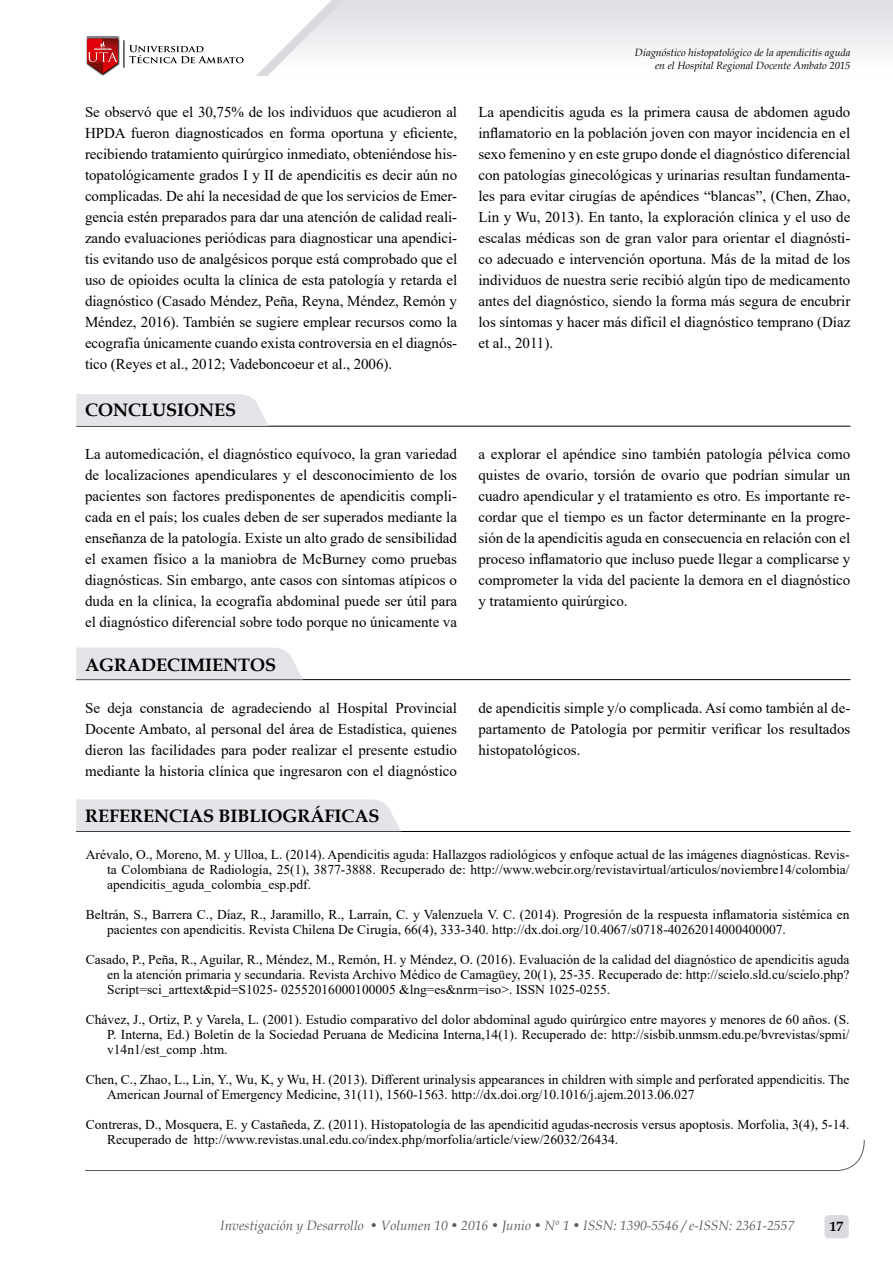
<style>
.page{position:relative;width:893px;height:1263px;background:#fff}
.page>*{position:absolute;margin:0;border:0;box-sizing:border-box;transform-origin:0 0}
.t1{font:700 18px "Book Antiqua";color:#000}
.t2{font:15px/21px "Times New Roman";color:#000;text-align:justify}
.t3{font:13.5px/15px "Times New Roman";color:#000;text-align:justify}
.t4{font:italic 13.5px "Book Antiqua";color:#5b5b5f}
.t5{font:700 13.5px "Book Antiqua";color:#000}
.t6{font:italic 10.5px/12.6px "Book Antiqua";color:#000;text-align:right}
</style>
<div class="page">
<svg style="left:268px;top:0;width:625px;height:75px"></svg>
<img style="left:86px;top:36px;width:34px;height:40px">
<svg style="left:87px;top:39px;width:31px;height:35px"></svg>
<hr style="left:87px;top:37px;width:31px;height:1px;background:#848388">
<svg style="left:124px;top:40px;width:120px;height:27px"></svg>
<div style="left:824px;top:1215px;width:25px;height:23px;background:#d8dade;border-radius:4px"></div>
<svg style="left:85px;top:1139px;width:780px;height:32px"></svg>
<hr style="left:76px;top:679px;width:774px;height:1px;background:#000">
<svg style="left:76px;top:647px;width:227px;height:33px;background:#e0e1e5"></svg>
<hr style="left:76px;top:831px;width:774px;height:1px;background:#000">
<svg style="left:76px;top:799px;width:325px;height:33px;background:#dfdfe3"></svg>
<hr style="left:76px;top:426px;width:774px;height:1px;background:#000">
<svg style="left:76px;top:394px;width:193px;height:33px;background:#dfe0e4"></svg>
<p class="t6" style="left:635px;top:46px;width:217px">Diagnóstico histopatológico de la apendicitis aguda en el Hospital Regional Docente Ambato 2015</p>
<p class="t2" style="left:85px;top:101px;width:374px">Se observó que el 30,75% de los individuos que acudieron al HPDA fueron diagnosticados en forma oportuna y eficiente, recibiendo tratamiento quirúrgico inmediato, obteniéndose his&shy;topatológicamente grados I y II de apendicitis es decir aún no complicadas. De ahí la necesidad de que los servicios de Emer&shy;gencia estén preparados para dar una atención de calidad reali&shy;zando evaluaciones periódicas para diagnosticar una apendici&shy;tis evitando uso de analgésicos porque está comprobado que el uso de opioides oculta la clínica de esta patología y retarda el diagnóstico (Casado Méndez, Peña, Reyna, Méndez, Remón y Méndez, 2016). También se sugiere emplear recursos como la ecografía únicamente cuando exista controversia en el diagnós&shy;tico (Reyes et al., 2012; Vadeboncoeur et al., 2006).</p>
<p class="t2" style="left:478px;top:101px;width:374px">La apendicitis aguda es la primera causa de abdomen agudo inflamatorio en la población joven con mayor incidencia en el sexo femenino y en este grupo donde el diagnóstico diferencial con patologías ginecológicas y urinarias resultan fundamenta&shy;les para evitar cirugías de apéndices “blancas”, (Chen, Zhao, Lin y Wu, 2013). En tanto, la exploración clínica y el uso de escalas médicas son de gran valor para orientar el diagnósti&shy;co adecuado e intervención oportuna. Más de la mitad de los individuos de nuestra serie recibió algún tipo de medicamento antes del diagnóstico, siendo la forma más segura de encubrir los síntomas y hacer más difícil el diagnóstico temprano (Díaz et al., 2011).</p>
<p class="t1" style="left:85px;top:398px;width:152px">CONCLUSIONES</p>
<p class="t2" style="left:85px;top:443px;width:374px">La automedicación, el diagnóstico equívoco, la gran variedad de localizaciones apendiculares y el desconocimiento de los pacientes son factores predisponentes de apendicitis compli&shy;cada en el país; los cuales deben de ser superados mediante la enseñanza de la patología. Existe un alto grado de sensibilidad el examen físico a la maniobra de McBurney como pruebas diagnósticas. Sin embargo, ante casos con síntomas atípicos o duda en la clínica, la ecografía abdominal puede ser útil para el diagnóstico diferencial sobre todo porque no únicamente va</p>
<p class="t2" style="left:478px;top:443px;width:374px">a explorar el apéndice sino también patología pélvica como quistes de ovario, torsión de ovario que podrían simular un cuadro apendicular y el tratamiento es otro. Es importante re&shy;cordar que el tiempo es un factor determinante en la progre&shy;sión de la apendicitis aguda en consecuencia en relación con el proceso inflamatorio que incluso puede llegar a complicarse y comprometer la vida del paciente la demora en el diagnóstico y tratamiento quirúrgico.</p>
<p class="t1" style="left:85px;top:652px;width:192px">AGRADECIMIENTOS</p>
<p class="t2" style="left:85px;top:697px;width:374px">Se deja constancia de agradeciendo al Hospital Provincial Docente Ambato, al personal del área de Estadística, quienes dieron las facilidades para poder realizar el presente estudio mediante la historia clínica que ingresaron con el diagnóstico</p>
<p class="t2" style="left:478px;top:697px;width:374px">de apendicitis simple y/o complicada. Así como también al de&shy;partamento de Patología por permitir verificar los resultados histopatológicos.</p>
<p class="t1" style="left:85px;top:804px;width:296px">REFERENCIAS BIBLIOGRÁFICAS</p>
<p class="t3" style="left:107px;top:847px;width:744px;text-indent:-21px">Arévalo, O., Moreno, M. y Ulloa, L. (2014). Apendicitis aguda: Hallazgos radiológicos y enfoque actual de las imágenes diagnósticas. Revis&shy;ta Colombiana de Radiología, 25(1), 3877-3888. Recuperado de: http://www.webcir.org/revistavirtual/articulos/noviembre14/colombia/ apendicitis_aguda_colombia_esp.pdf.</p>
<p class="t3" style="left:107px;top:907px;width:744px;text-indent:-21px">Beltrán, S., Barrera C., Díaz, R., Jaramillo, R., Larraín, C. y Valenzuela V. C. (2014). Progresión de la respuesta inflamatoria sistémica en pacientes con apendicitis. Revista Chilena De Cirugía, 66(4), 333-340. http://dx.doi.org/10.4067/s0718-40262014000400007.</p>
<p class="t3" style="left:107px;top:952px;width:744px;text-indent:-21px">Casado, P., Peña, R., Aguilar, R., Méndez, M., Remón, H. y Méndez, O. (2016). Evaluación de la calidad del diagnóstico de apendicitis aguda en la atención primaria y secundaria. Revista Archivo Médico de Camagüey, 20(1), 25-35. Recuperado de: http://scielo.sld.cu/scielo.php?<br>Script=sci_arttext&amp;pid=S1025- 02552016000100005 &amp;lng=es&amp;nrm=iso&gt;. ISSN 1025-0255.</p>
<p class="t3" style="left:107px;top:1012px;width:744px;text-indent:-21px">Chávez, J., Ortiz, P. y Varela, L. (2001). Estudio comparativo del dolor abdominal agudo quirúrgico entre mayores y menores de 60 años. (S.<br>P. Interna, Ed.) Boletín de la Sociedad Peruana de Medicina Interna,14(1). Recuperado de: http://sisbib.unmsm.edu.pe/bvrevistas/spmi/ v14n1/est_comp .htm.</p>
<p class="t3" style="left:107px;top:1072px;width:744px;text-indent:-21px">Chen, C., Zhao, L., Lin, Y., Wu, K, y Wu, H. (2013). Different urinalysis appearances in children with simple and perforated appendicitis. The<br>American Journal of Emergency Medicine, 31(11), 1560-1563. http://dx.doi.org/10.1016/j.ajem.2013.06.027</p>
<p class="t3" style="left:107px;top:1117px;width:744px;text-indent:-21px">Contreras, D., Mosquera, E. y Castañeda, Z. (2011). Histopatología de las apendicitid agudas-necrosis versus apoptosis. Morfolia, 3(4), 5-14.<br>Recuperado de http://www.revistas.unal.edu.co/index.php/morfolia/article/view/26032/26434.</p>
<p class="t4" style="left:220px;top:1216px;width:575px">Investigación y Desarrollo • Volumen 10 • 2016 • Junio • Nº 1 • ISSN: 1390-5546 / e-ISSN: 2361-2557</p>
<p class="t5" style="left:830px;top:1217px;width:15px">17</p>
</div>
